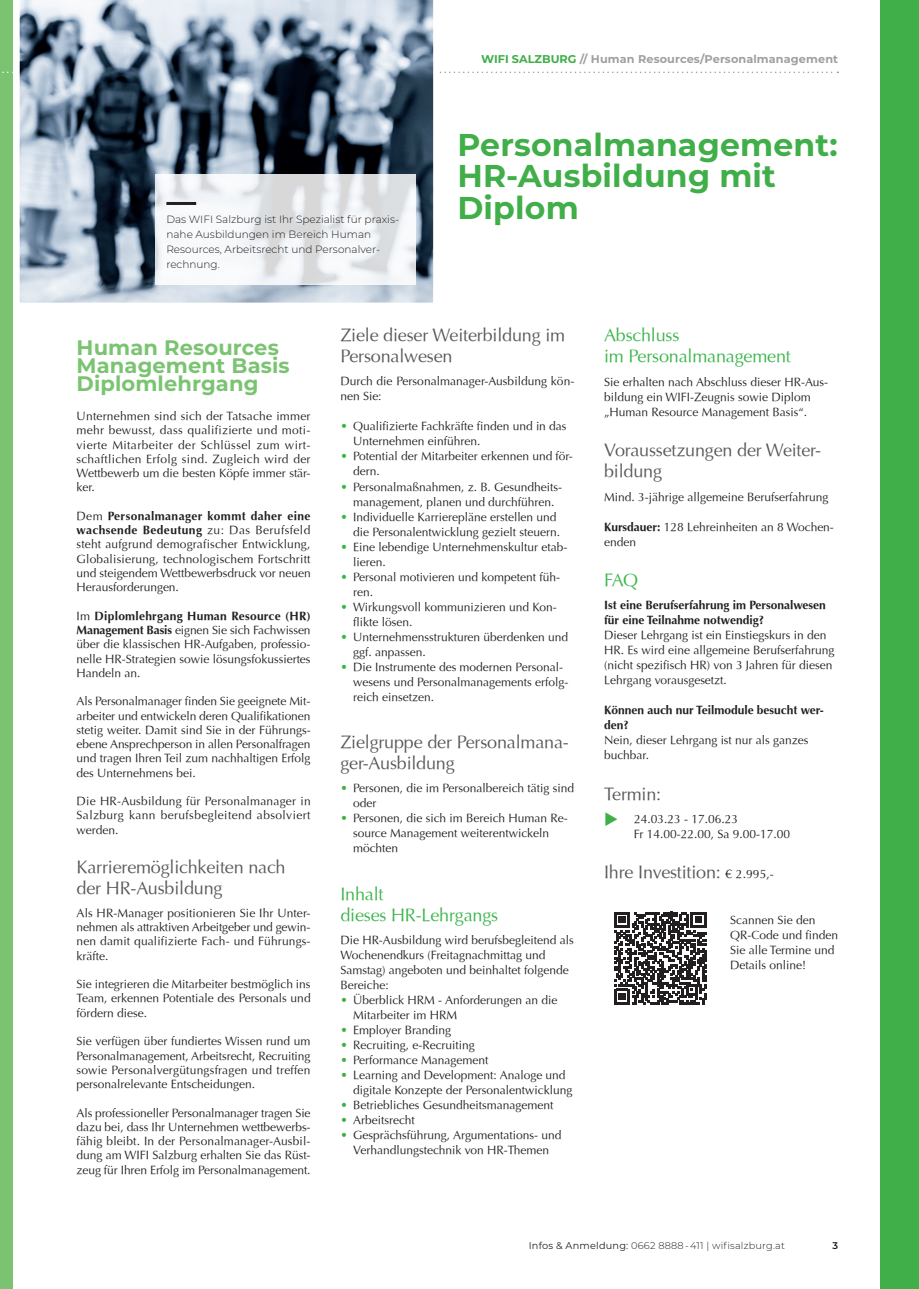
<style>
.page{position:relative;width:919px;height:1289px;background:#fff}
.page>*{position:absolute;margin:0;border:0;box-sizing:border-box;transform-origin:0 0}
.t1{font:700 31.5px/31.5px "Montserrat";letter-spacing:.005em;color:#40ae49}
.t2{font:700 21px/18px "Montserrat";letter-spacing:.005em;color:#7ac471}
.t3{font:18px/21px "Optima";letter-spacing:-.01em;color:#57585a}
.t4{font:18px/21px "Optima";letter-spacing:-.01em;color:#3ab54a}
.t5{font:12px/14.2px "Optima";color:#231f20}
.t6{font:700 12px/15px "Optima";color:#231f20}
.t7{font:700 11.25px "Montserrat";letter-spacing:.01em;color:#9d9fa2}
.t8{font:300 10.5px/15px "Montserrat";color:#231f20}
.t9{font:300 9.75px "Montserrat";letter-spacing:.02em;color:#231f20}
.t10{font:600 9.75px "Montserrat";color:#231f20}
.s1{color:#40ae49}
.s2{font-weight:700}
.s3{color:#3ab54a}
.s4{font-size:12px;color:#231f20}
.s5{font-weight:400}
</style>
<div class="page">
<div style="left:880px;top:0;width:38px;height:1288px;background:#40ae49"></div>
<div style="left:0;top:0;width:13px;height:1288px;background:#7ac471"></div>
<svg style="left:2px;top:72px;width:836px;height:1px"></svg>
<svg style="left:11px;top:0;width:431px;height:303px;background:#82919f"></svg>
<svg style="left:156px;top:174px;width:260px;height:111px;fill:#f2f5f8"></svg>
<hr style="left:166px;top:202px;width:30px;height:3px;background:#231f20">
<svg style="left:614px;top:912px;width:92px;height:92px"></svg>
<p class="t8" style="left:166px;top:211px;width:234px">Das WIFI Salzburg ist Ihr Spezialist für praxis&shy;nahe Ausbildungen im Bereich Human Resources, Arbeitsrecht und Personalver&shy;rechnung.</p>
<p class="t7" style="left:481px;top:51px;width:358px"><span class="s1">WIFI SALZBURG</span> // Human Resources/Personalmanagement</p>
<h1 class="t1" style="left:457px;top:127px;width:382px">Personalmanagement:<br>HR-Ausbildung mit<br>Diplom</h1>
<h2 class="t2" style="left:77px;top:337px;width:215px">Human Resources<br>Management Basis<br>Diplomlehrgang</h2>
<p class="t5" style="left:77px;top:409px;width:235px;text-align:justify">Unternehmen sind sich der Tatsache immer mehr bewusst, dass qualifizierte und moti&shy;vierte Mitarbeiter der Schlüssel zum wirt&shy;schaftlichen Erfolg sind. Zugleich wird der Wettbewerb um die besten Köpfe immer stär&shy;ker.</p>
<p class="t5" style="left:77px;top:509px;width:235px;text-align:justify">Dem <span class="s2">Personalmanager kommt daher eine wachsende Bedeutung</span> zu: Das Berufsfeld steht aufgrund demografischer Entwicklung, Globalisierung, technologischem Fortschritt und steigendem Wettbewerbsdruck vor neuen Herausforderungen.</p>
<p class="t5" style="left:77px;top:608px;width:235px;text-align:justify">Im <span class="s2">Diplomlehrgang Human Resource (HR)<br>Management Basis</span> eignen Sie sich Fachwissen über die klassischen HR-Aufgaben, professio&shy;nelle HR-Strategien sowie lösungsfokussiertes Handeln an.</p>
<p class="t5" style="left:77px;top:694px;width:235px;text-align:justify">Als Personalmanager finden Sie geeignete Mit&shy;arbeiter und entwickeln deren Qualifikationen stetig weiter. Damit sind Sie in der Führungs&shy;ebene Ansprechperson in allen Personalfragen und tragen Ihren Teil zum nachhaltigen Erfolg des Unternehmens bei.</p>
<p class="t5" style="left:77px;top:794px;width:235px;text-align:justify">Die HR-Ausbildung für Personalmanager in Salzburg kann berufsbegleitend absolviert werden.</p>
<h3 class="t3" style="left:77px;top:856px;width:210px">Karrieremöglichkeiten nach der HR-Ausbildung</h3>
<p class="t5" style="left:77px;top:905px;width:235px;text-align:justify">Als HR-Manager positionieren Sie Ihr Unter&shy;nehmen als attraktiven Arbeitgeber und gewin&shy;nen damit qualifizierte Fach- und Führungs&shy;kräfte.</p>
<p class="t5" style="left:77px;top:977px;width:235px;text-align:justify">Sie integrieren die Mitarbeiter bestmöglich ins Team, erkennen Potentiale des Personals und fördern diese.</p>
<p class="t5" style="left:77px;top:1034px;width:235px;text-align:justify">Sie verfügen über fundiertes Wissen rund um Personalmanagement, Arbeitsrecht, Recruiting sowie Personalvergütungsfragen und treffen personalrelevante Entscheidungen.</p>
<p class="t5" style="left:77px;top:1105px;width:235px;text-align:justify">Als professioneller Personalmanager tragen Sie dazu bei, dass Ihr Unternehmen wettbewerbs&shy;fähig bleibt. In der Personalmanager-Ausbil&shy;dung am WIFI Salzburg erhalten Sie das Rüst&shy;zeug für Ihren Erfolg im Personalmanagement.</p>
<h3 class="t3" style="left:340px;top:324px;width:226px">Ziele dieser Weiterbildung im<br>Personalwesen</h3>
<p class="t5" style="left:340px;top:374px;width:235px;line-height:15px">Durch die Personalmanager-Ausbildung kön&shy;nen Sie:</p>
<p class="t5" style="left:353px;top:419px;width:215px;line-height:15px;text-indent:-13px"><span class="s3">•</span> Qualifizierte Fachkräfte finden und in das<br>Unternehmen einführen.</p>
<p class="t5" style="left:353px;top:449px;width:221px;line-height:15px;text-indent:-13px"><span class="s3">•</span> Potential der Mitarbeiter erkennen und för&shy;dern.</p>
<p class="t5" style="left:340px;top:479px;width:223px;line-height:15px;text-align:center"><span class="s3">•</span> Personalmaßnahmen, z. B. Gesundheits&shy;management, planen und durchführen.</p>
<p class="t5" style="left:340px;top:509px;width:221px;line-height:15px;text-align:right"><span class="s3">•</span> Individuelle Karrierepläne erstellen und die Personalentwicklung gezielt steuern.</p>
<p class="t5" style="left:353px;top:539px;width:216px;line-height:15px;text-indent:-13px"><span class="s3">•</span> Eine lebendige Unternehmenskultur etab&shy;lieren.</p>
<p class="t5" style="left:353px;top:569px;width:208px;line-height:15px;text-indent:-13px"><span class="s3">•</span> Personal motivieren und kompetent füh&shy;ren.</p>
<p class="t5" style="left:353px;top:599px;width:205px;line-height:15px;text-indent:-13px"><span class="s3">•</span> Wirkungsvoll kommunizieren und Kon&shy;flikte lösen.</p>
<p class="t5" style="left:353px;top:629px;width:216px;line-height:15px;text-indent:-13px"><span class="s3">•</span> Unternehmensstrukturen überdenken und ggf. anpassen.</p>
<p class="t5" style="left:353px;top:659px;width:217px;line-height:15px;text-indent:-13px"><span class="s3">•</span> Die Instrumente des modernen Personal&shy;wesens und Personalmanagements erfolg&shy;reich einsetzen.</p>
<h3 class="t3" style="left:340px;top:731px;width:230px">Zielgruppe der Personalmana&shy;ger-Ausbildung</h3>
<p class="t5" style="left:353px;top:781px;width:222px;line-height:15px;text-indent:-13px"><span class="s1">•</span> Personen, die im Personalbereich tätig sind oder</p>
<p class="t5" style="left:353px;top:811px;width:216px;line-height:15px;text-indent:-13px"><span class="s1">•</span> Personen, die sich im Bereich Human Re&shy;source Management weiterentwickeln möchten</p>
<h3 class="t4" style="left:340px;top:883px;width:159px">Inhalt<br>dieses HR-Lehrgangs</h3>
<p class="t5" style="left:340px;top:932px;width:235px;line-height:15px">Die HR-Ausbildung wird berufsbegleitend als Wochenendkurs (Freitagnachmittag und Samstag) angeboten und beinhaltet folgende Bereiche:</p>
<p class="t5" style="left:353px;top:992px;width:206px;line-height:15px;text-indent:-13px"><span class="s1">•</span> Überblick HRM - Anforderungen an die<br>Mitarbeiter im HRM</p>
<p class="t5" style="left:340px;top:1023px;width:112px"><span class="s1">•</span> Employer Branding</p>
<p class="t5" style="left:340px;top:1038px;width:136px"><span class="s1">•</span> Recruiting, e-Recruiting</p>
<p class="t5" style="left:340px;top:1053px;width:149px"><span class="s1">•</span> Performance Management</p>
<p class="t5" style="left:353px;top:1067px;width:221px;line-height:15px;text-indent:-13px"><span class="s1">•</span> Learning and Development: Analoge und digitale Konzepte der Personalentwicklung</p>
<p class="t5" style="left:340px;top:1098px;width:214px"><span class="s1">•</span> Betriebliches Gesundheitsmanagement</p>
<p class="t5" style="left:340px;top:1113px;width:76px"><span class="s1">•</span> Arbeitsrecht</p>
<p class="t5" style="left:340px;top:1127px;width:223px;line-height:15px;text-align:center"><span class="s1">•</span> Gesprächsführung, Argumentations- und<br>Verhandlungstechnik von HR-Themen</p>
<h3 class="t4" style="left:604px;top:325px;width:188px">Abschluss<br>im Personalmanagement</h3>
<p class="t5" style="left:604px;top:374px;width:225px;line-height:15px">Sie erhalten nach Abschluss dieser HR-Aus&shy;bildung ein WIFI-Zeugnis sowie Diplom „Human Resource Management Basis“.</p>
<h3 class="t3" style="left:604px;top:439px;width:218px">Voraussetzungen der Weiter&shy;bildung</h3>
<p class="t5" style="left:604px;top:489px;width:226px">Mind. 3-jährige allgemeine Berufserfahrung</p>
<p class="t5" style="left:604px;top:519px;width:231px;line-height:15px"><span class="s2">Kursdauer:</span> 128 Lehreinheiten an 8 Wochen&shy;enden</p>
<h3 class="t4" style="left:604px;top:569px;width:36px">FAQ</h3>
<p class="t6" style="left:604px;top:598px;width:223px">Ist eine Berufserfahrung im Personalwesen für eine Teilnahme notwendig?</p>
<p class="t5" style="left:604px;top:628px;width:232px;line-height:15px">Dieser Lehrgang ist ein Einstiegskurs in den HR. Es wird eine allgemeine Berufserfahrung (nicht spezifisch HR) von 3 Jahren für diesen Lehrgang vorausgesetzt.</p>
<p class="t6" style="left:604px;top:703px;width:221px">Können auch nur Teilmodule besucht wer&shy;den?</p>
<p class="t5" style="left:604px;top:733px;width:206px;line-height:15px">Nein, dieser Lehrgang ist nur als ganzes buchbar.</p>
<h3 class="t3" style="left:604px;top:783px;width:59px">Termin:</h3>
<p class="t5" style="left:634px;top:811px;width:157px;line-height:15px;text-indent:-30px"><span class="s1">◆</span> 24.03.23 - 17.06.23<br>Fr 14.00-22.00, Sa 9.00-17.00</p>
<h3 class="t3" style="left:604px;top:862px;width:171px">Ihre Investition: <span class="s4">€ 2.995,-</span></h3>
<p class="t5" style="left:730px;top:912px;width:109px;line-height:15px">Scannen Sie den<br>QR-Code und finden<br>Sie alle Termine und<br>Details online!</p>
<p class="t9" style="left:528px;top:1238px;width:258px"><span class="s5">Infos &amp; Anmeldung:</span> 0662 8888 - 411 | wifisalzburg.at</p>
<p class="t10" style="left:832px;top:1238px;width:7px">3</p>
</div>
